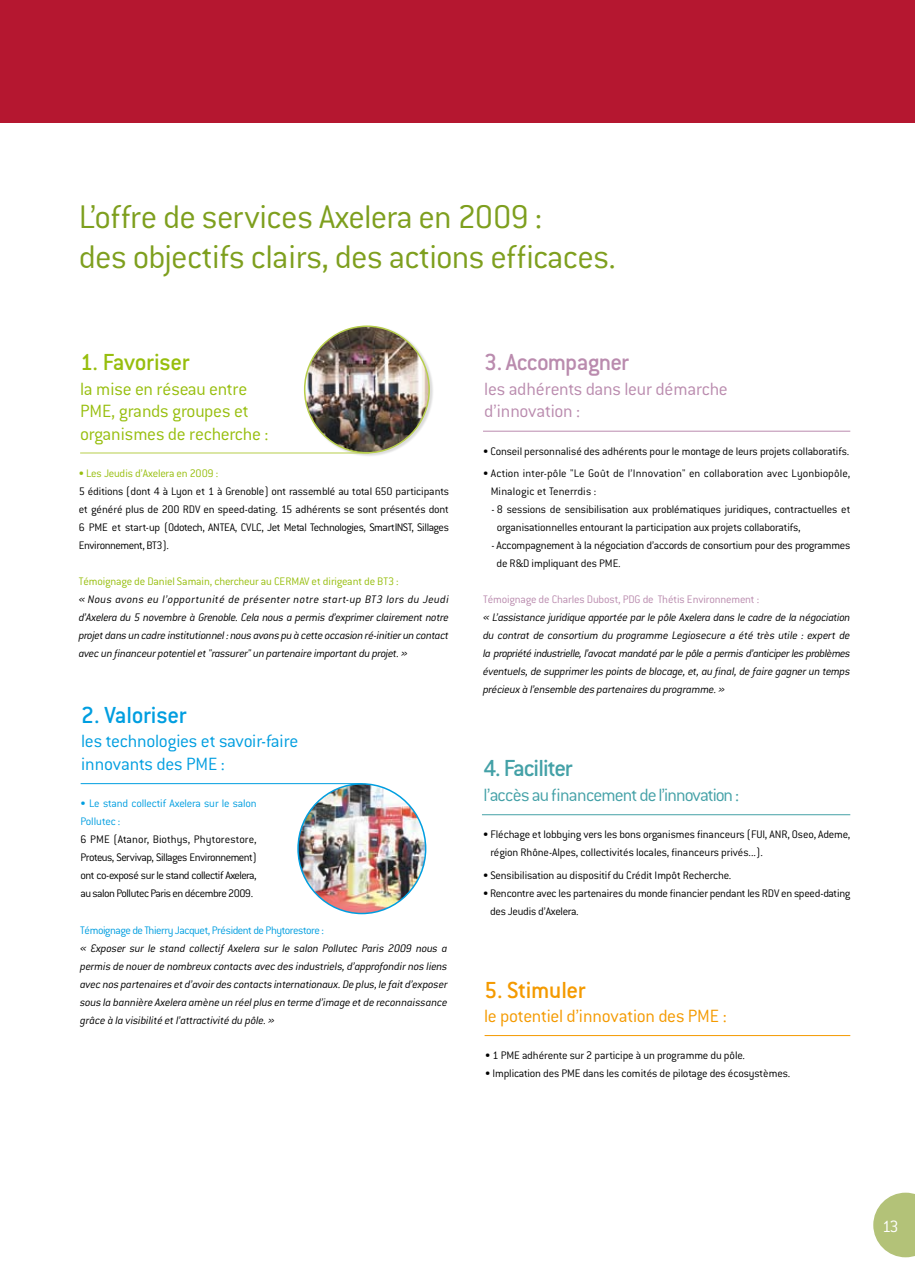
<style>
.page{position:relative;width:915px;height:1285px;background:#fff}
.page>*{position:absolute;margin:0;border:0;box-sizing:border-box;transform-origin:0 0}
.t1{font:300 36px/40.5px "Conduit ITC";letter-spacing:-.015em;color:#7e9f1e}
.t2{font:500 25.5px "Conduit ITC";letter-spacing:-.035em;color:#ba8bae}
.t3{font:500 25.5px "Conduit ITC";letter-spacing:-.015em;color:#97be0d}
.t4{font:500 25.5px "Conduit ITC";letter-spacing:-.015em;color:#009ee0}
.t5{font:500 25.5px "Conduit ITC";letter-spacing:-.045em;color:#44a1a7}
.t6{font:500 25.5px "Conduit ITC";letter-spacing:-.015em;color:#f49a00}
.t7{font:300 19.5px/22.5px "Conduit ITC";letter-spacing:-.01em;color:#97be0d}
.t8{font:300 19.5px/22.5px "Conduit ITC";letter-spacing:-.01em;color:#009ee0}
.t9{font:300 19.5px/22.5px "Conduit ITC";letter-spacing:-.015em;color:#ba8bae}
.t10{font:300 19.5px "Conduit ITC";letter-spacing:-.04em;color:#44a1a7}
.t11{font:300 19.5px "Conduit ITC";letter-spacing:-.015em;color:#f49a00}
.t12{font:300 18px "Conduit ITC";color:#fff}
.t13{font:300 12px/18px "Conduit ITC";letter-spacing:-.015em;color:#000}
.t14{font:italic 300 12px/18px "Conduit ITC";letter-spacing:-.015em;color:#000;text-align:justify}
.t15{font:300 12px/18px "Conduit ITC";letter-spacing:-.025em;color:#009ee0}
.t16{font:300 12px/18px "Conduit ITC";letter-spacing:.005em;color:#000}
.t17{font:300 12px "Conduit ITC";letter-spacing:-.015em;color:#97be0d}
.t18{font:300 12px "Conduit ITC";letter-spacing:-.01em;color:#ba8bae}
</style>
<div class="page">
<div style="left:303px;top:325px;width:131px;height:133px;background:#000;opacity:.14"></div>
<img style="left:304px;top:326px;width:125px;height:126px;border-radius:50%">
<img style="left:298px;top:783px;width:127px;height:130px;border-radius:50%">
<hr style="left:482px;top:814px;width:368px;height:1px;background:#44a1a7">
<hr style="left:81px;top:783px;width:281px;height:1px;background:#009ee0">
<hr style="left:80px;top:452px;width:289px;height:1px;background:#b7ce4b">
<hr style="left:484px;top:1034px;width:366px;height:1px;background:#f49a00">
<hr style="left:483px;top:431px;width:367px;height:1px;background:#ba8bae">
<svg style="left:873px;top:1192px;width:41px;height:64px"></svg>
<div style="left:0;top:0;width:914px;height:123px;background:#b51730"></div>
<h1 class="t1" style="left:79px;top:196px;width:538px">L’offre de services Axelera en 2009 :<br>des objectifs clairs, des actions efficaces.</h1>
<h2 class="t3" style="left:80px;top:347px;width:111px">1. Favoriser</h2>
<h3 class="t7" style="left:80px;top:377px;width:190px">la mise en réseau entre<br>PME, grands groupes et organismes de recherche :</h3>
<p class="t17" style="left:79px;top:466px;width:141px">• Les Jeudis d’Axelera en 2009 :</p>
<p class="t13" style="left:79px;top:482px;width:371px;text-align:justify">5 éditions (dont 4 à Lyon et 1 à Grenoble) ont rassemblé au total 650 participants et généré plus de 200 RDV en speed-dating. 15 adhérents se sont présentés dont 6 PME et start-up (Odotech, ANTEA, CVLC, Jet Metal Technologies, SmartINST, Sillages Environnement, BT3).</p>
<p class="t17" style="left:79px;top:574px;width:321px">Témoignage de Daniel Samain, chercheur au CERMAV et dirigeant de BT3 :</p>
<p class="t14" style="left:79px;top:590px;width:371px">« Nous avons eu l’opportunité de présenter notre start-up BT3 lors du Jeudi d’Axelera du 5 novembre à Grenoble. Cela nous a permis d’exprimer clairement notre projet dans un cadre institutionnel : nous avons pu à cette occasion ré-initier un contact avec un financeur potentiel et "rassurer" un partenaire important du projet. »</p>
<h2 class="t4" style="left:81px;top:700px;width:107px">2. Valoriser</h2>
<h3 class="t8" style="left:81px;top:729px;width:219px">les technologies et savoir-faire innovants des PME :</h3>
<p class="t15" style="left:81px;top:794px;width:177px">• Le stand collectif Axelera sur le salon<br>Pollutec :</p>
<p class="t13" style="left:81px;top:830px;width:177px;text-align:justify">6 PME (Atanor, Biothys, Phytorestore, Proteus, Servivap, Sillages Environnement) ont co-exposé sur le stand collectif Axelera, au salon Pollutec Paris en décembre 2009.</p>
<p class="t15" style="left:80px;top:920px;width:245px">Témoignage de Thierry Jacquet, Président de Phytorestore :</p>
<p class="t14" style="left:80px;top:938px;width:369px">« Exposer sur le stand collectif Axelera sur le salon Pollutec Paris 2009 nous a permis de nouer de nombreux contacts avec des industriels, d’approfondir nos liens avec nos partenaires et d’avoir des contacts internationaux. De plus, le fait d’exposer sous la bannière Axelera amène un réel plus en terme d’image et de reconnaissance grâce à la visibilité et l’attractivité du pôle. »</p>
<h2 class="t2" style="left:484px;top:347px;width:146px">3. Accompagner</h2>
<h3 class="t9" style="left:484px;top:377px;width:245px">les adhérents dans leur démarche d’innovation :</h3>
<p class="t13" style="left:483px;top:442px;width:367px">• Conseil personnalisé des adhérents pour le montage de leurs projets collaboratifs.</p>
<p class="t16" style="left:490px;top:464px;width:361px;text-indent:-8px">• Action inter-pôle "Le Goût de l’I nnovation" en collaboration avec Lyonbiopôle,<br>Minalogic et Tenerrdis :</p>
<p class="t13" style="left:496px;top:500px;width:355px;text-indent:-5px">- 8 sessions de sensibilisation aux problématiques juridiques, contractuelles et organisationnelles entourant la participation aux projets collaboratifs,</p>
<p class="t13" style="left:496px;top:536px;width:355px;text-indent:-5px">- Accompagnement à la négociation d’accords de consortium pour des programmes de R&amp;D impliquant des PME.</p>
<p class="t18" style="left:483px;top:593px;width:277px">Témoignage de Charles Dubost, PDG de Thétis Environnement :</p>
<p class="t14" style="left:483px;top:608px;width:369px">« L’assistance juridique apportée par le pôle Axelera dans le cadre de la négociation du contrat de consortium du programme Legiosecure a été très utile : expert de la propriété industrielle, l’avocat mandaté par le pôle a permis d’anticiper les problèmes éventuels, de supprimer les points de blocage, et, au final, de faire gagner un temps précieux à l’ensemble des partenaires du programme. »</p>
<h2 class="t5" style="left:483px;top:754px;width:90px">4. Faciliter</h2>
<h3 class="t10" style="left:483px;top:784px;width:257px">l’accès au financement de l’innovation :</h3>
<p class="t13" style="left:490px;top:825px;width:361px;text-indent:-7px">• Fléchage et lobbying vers les bons organismes financeurs (FUI, ANR, Oseo, Ademe, région Rhône-Alpes, collectivités locales, financeurs privés...).</p>
<p class="t13" style="left:483px;top:865px;width:250px">• Sensibilisation au dispositif du Crédit I mpôt Recherche.</p>
<p class="t13" style="left:490px;top:883px;width:361px;text-indent:-7px">• Rencontre avec les partenaires du monde financier pendant les RDV en speed-dating des Jeudis d’Axelera.</p>
<h2 class="t6" style="left:484px;top:975px;width:103px">5. Stimuler</h2>
<h3 class="t11" style="left:484px;top:1005px;width:244px">le potentiel d’innovation des PME :</h3>
<p class="t13" style="left:485px;top:1046px;width:261px">• 1 PME adhérente sur 2 participe à un programme du pôle.</p>
<p class="t13" style="left:485px;top:1064px;width:306px">• I mplication des PME dans les comités de pilotage des écosystèmes.</p>
<h3 class="t12" style="left:881px;top:1216px;width:18px">13</h3>
</div>
